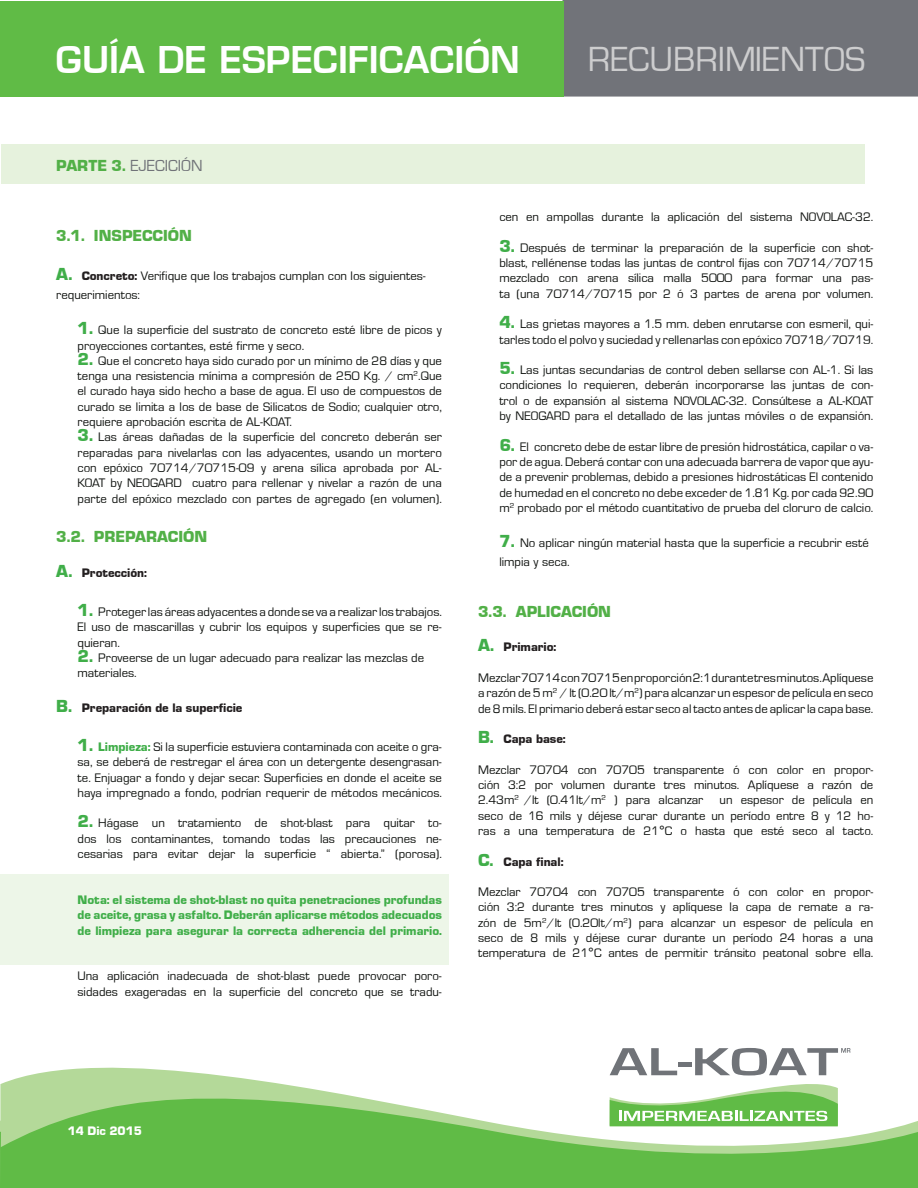
<style>
.page{position:relative;width:918px;height:1188px;background:#fff}
.page>*{position:absolute;margin:0;border:0;box-sizing:border-box;transform-origin:0 0}
.t1{font:600 36px "Eurostile LT Std";color:#fff}
.t2{font:36px "Eurostile Roman DTC";color:#cdcdce}
.t3{font:16.5px "Eurostile Black DTC";color:#52b047}
.t4{font:16.5px "Eurostile Roman DTC";color:#707378}
.NUMEROS{font:12.75px/15.3px "Eurostile Roman DTC";color:#0f120f;text-align:justify}
.NUMEROS-2{font:12.75px/15.3px "Eurostile Black DTC";color:#40ae49;text-align:justify}
.letras{font:12.75px "Eurostile Black DTC";color:#231f20}
.letras-2{font:12.75px/19.5px "Eurostile Roman DTC";color:#0f120f}
.t5{font:12.75px "Eurostile Black DTC";color:#fff}
.s1{font-family:"Eurostile Black DTC";color:#52b047}
.s2{font-family:"Eurostile Black DTC";font-size:18px;color:#40ae49}
.s3{font-family:"Eurostile Black DTC";color:#231f20}
.s4{font-size:18px;color:#40ae49}
.s5{font-family:"Eurostile Black DTC";color:#40ae49}
.s6{font-family:"Fabrica"}
</style>
<div class="page">
<div style="left:562px;top:0;width:356px;height:97px;background:#717379"></div>
<div style="left:0;top:1px;width:564px;height:96px;background:#60bb46"></div>
<svg style="left:12px;top:1048px;width:839px;height:32px"></svg>
<svg style="left:0;top:1080px;width:918px;height:108px;fill:#60bb46"></svg>
<svg style="left:610px;top:1048px;width:240px;height:78px"></svg>
<div style="left:0;top:874px;width:449px;height:90px;background:#edf6e8"></div>
<div style="left:1px;top:145px;width:864px;height:39px;background:#e6f2dd"></div>
<h1 class="t1" style="left:56px;top:38px;width:466px">GUÍA DE ESPECIFICACIÓN</h1>
<h1 class="t2" style="left:588px;top:40px;width:279px">RECUBRIMIENTOS</h1>
<p class="t4" style="left:56px;top:157px;width:148px"><span class="s1">PARTE 3.</span> EJECICIÓN</p>
<p class="t3" style="left:56px;top:226px;width:137px">3.1. INSPECCIÓN</p>
<p class="letras-2" style="left:56px;top:266px;width:371px"><span class="s2">A.</span> <span class="s3">Concreto:</span> Verifique que los trabajos cumplan con los siguientes&shy;requerimientos:</p>
<p class="NUMEROS" style="left:78px;top:323px;width:366px"><span class="s2">1.</span> Que la superficie del sustrato de concreto esté libre de picos y proyecciones cortantes, esté firme y seco.</p>
<p class="NUMEROS" style="left:78px;top:353px;width:366px"><span class="s2">2.</span> Que el concreto haya sido curado por un mínimo de 28 días y que tenga una resistencia mínima a compresión de 250 Kg. / cm<sup>2</sup>.Que el curado haya sido hecho a base de agua. El uso de compuestos de curado se limita a los de base de Silicatos de Sodio; cualquier otro, requiere aprobación escrita de AL-KOAT.</p>
<p class="NUMEROS" style="left:78px;top:430px;width:366px"><span class="s2">3.</span> Las áreas dañadas de la superficie del concreto deberán ser reparadas para nivelarlas con las adyacentes, usando un mortero con epóxico 70714/70715-09 y arena sílica aprobada por AL-KOAT by NEOGARD cuatro para rellenar y nivelar a razón de una parte del epóxico mezclado con partes de agregado (en volumen).</p>
<p class="t3" style="left:56px;top:528px;width:152px">3.2. PREPARACIÓN</p>
<p class="letras" style="left:56px;top:566px;width:92px"><span class="s4">A.</span> Protección:</p>
<p class="NUMEROS" style="left:78px;top:604px;width:366px"><span class="s2">1.</span> Proteger las áreas adyacentes a donde se va a realizar los trabajos.<br>El uso de mascarillas y cubrir los equipos y superficies que se re&shy;quieran.</p>
<p class="NUMEROS" style="left:78px;top:650px;width:348px"><span class="s2">2.</span> Proveerse de un lugar adecuado para realizar las mezclas de materiales.</p>
<p class="letras" style="left:56px;top:701px;width:188px"><span class="s4">B.</span> Preparación de la superficie</p>
<p class="NUMEROS" style="left:78px;top:739px;width:366px"><span class="s2">1.</span> <span class="s5">Limpieza:</span> Si la superficie estuviera contaminada con aceite o gra&shy;sa, se deberá de restregar el área con un detergente desengrasan&shy;te. Enjuagar a fondo y dejar secar. Superficies en donde el aceite se haya impregnado a fondo, podrían requerir de métodos mecánicos.</p>
<p class="NUMEROS" style="left:78px;top:816px;width:366px"><span class="s2">2.</span> Hágase un tratamiento de shot-blast para quitar to&shy;dos los contaminantes, tomando todas las precauciones ne&shy;cesarias para evitar dejar la superficie “ abierta.” (porosa).</p>
<p class="NUMEROS-2" style="left:78px;top:892px;width:366px">Nota: el sistema de shot-blast no quita penetraciones profundas de aceite, grasa y asfalto. Deberán aplicarse métodos adecuados de limpieza para asegurar la correcta adherencia del primario.</p>
<p class="NUMEROS" style="left:78px;top:969px;width:366px">Una aplicación inadecuada de shot-blast puede provocar poro&shy;sidades exageradas en la superficie del concreto que se tradu-</p>
<p class="NUMEROS" style="left:499px;top:209px;width:376px">cen en ampollas durante la aplicación del sistema NOVOLAC-32.</p>
<p class="NUMEROS" style="left:499px;top:240px;width:376px"><span class="s2">3.</span> Después de terminar la preparación de la superficie con shot&shy;blast, rellénense todas las juntas de control fijas con 70714/70715 mezclado con arena sílica malla 5000 para formar una pas&shy;ta (una 70714/70715 por 2 ó 3 partes de arena por volumen.</p>
<p class="NUMEROS" style="left:499px;top:317px;width:376px"><span class="s2">4.</span> Las grietas mayores a 1.5 mm. deben enrutarse con esmeril, qui&shy;tarles todo el polvo y suciedad y rellenarlas con epóxico 70718/70719.</p>
<p class="NUMEROS" style="left:499px;top:362px;width:376px"><span class="s2">5.</span> Las juntas secundarias de control deben sellarse con AL-1. Si las condiciones lo requieren, deberán incorporarse las juntas de con&shy;trol o de expansión al sistema NOVOLAC-32. Consúltese a AL-KOAT by NEOGARD para el detallado de las juntas móviles o de expansión.</p>
<p class="NUMEROS" style="left:499px;top:439px;width:376px"><span class="s2">6.</span> El concreto debe de estar libre de presión hidrostática, capilar o va&shy;por de agua. Deberá contar con una adecuada barrera de vapor que ayu&shy;de a prevenir problemas, debido a presiones hidrostáticas El contenido de humedad en el concreto no debe exceder de 1.81 Kg. por cada 92.90 m<sup>2</sup> probado por el método cuantitativo de prueba del cloruro de calcio.</p>
<p class="NUMEROS" style="left:499px;top:533px;width:371px;line-height:19.5px"><span class="s2">7.</span> No aplicar ningún material hasta que la superficie a recubrir esté limpia y seca.</p>
<p class="t3" style="left:478px;top:602px;width:134px">3.3. APLICACIÓN</p>
<p class="letras" style="left:478px;top:640px;width:80px"><span class="s4">A.</span> Primario:</p>
<p class="NUMEROS" style="left:478px;top:670px;width:397px">Mezclar 70714 con 70715 en proporción 2:1 durante tres minutos. Aplíquese a razón de 5 m<sup>2</sup> / lt (0.20 lt/m<sup>2</sup>) para alcanzar un espesor de película en seco de 8 mils. El primario deberá estar seco al tacto antes de aplicar la capa base.</p>
<p class="letras" style="left:478px;top:732px;width:89px"><span class="s4">B.</span> Capa base:</p>
<p class="NUMEROS" style="left:478px;top:762px;width:397px">Mezclar 70704 con 70705 transparente ó con color en propor&shy;ción 3:2 por volumen durante tres minutos. Aplíquese a razón de 2.43m<sup>2</sup> /lt (0.41lt/m<sup>2</sup> ) para alcanzar</p>
<p class="NUMEROS" style="left:478px;top:793px;width:397px;text-indent:242px">un espesor de película en seco de 16 mils y déjese curar durante un período entre 8 y 12 ho&shy;ras a una temperatura de 21<span class="s6">°</span>C o hasta que esté seco al tacto.</p>
<p class="letras" style="left:478px;top:854px;width:87px"><span class="s4">C.</span> Capa final:</p>
<p class="NUMEROS" style="left:478px;top:884px;width:397px">Mezclar 70704 con 70705 transparente ó con color en propor&shy;ción 3:2 durante tres minutos y aplíquese la capa de remate a ra&shy;zón de 5m<sup>2</sup>/lt (0.20lt/m<sup>2</sup>) para alcanzar un espesor de película en seco de 8 mils y déjese curar durante un período 24 horas a una temperatura de 21<span class="s6">°</span>C antes de permitir tránsito peatonal sobre ella.</p>
<p class="t5" style="left:68px;top:1124px;width:76px">14 Dic 2015</p>
</div>
